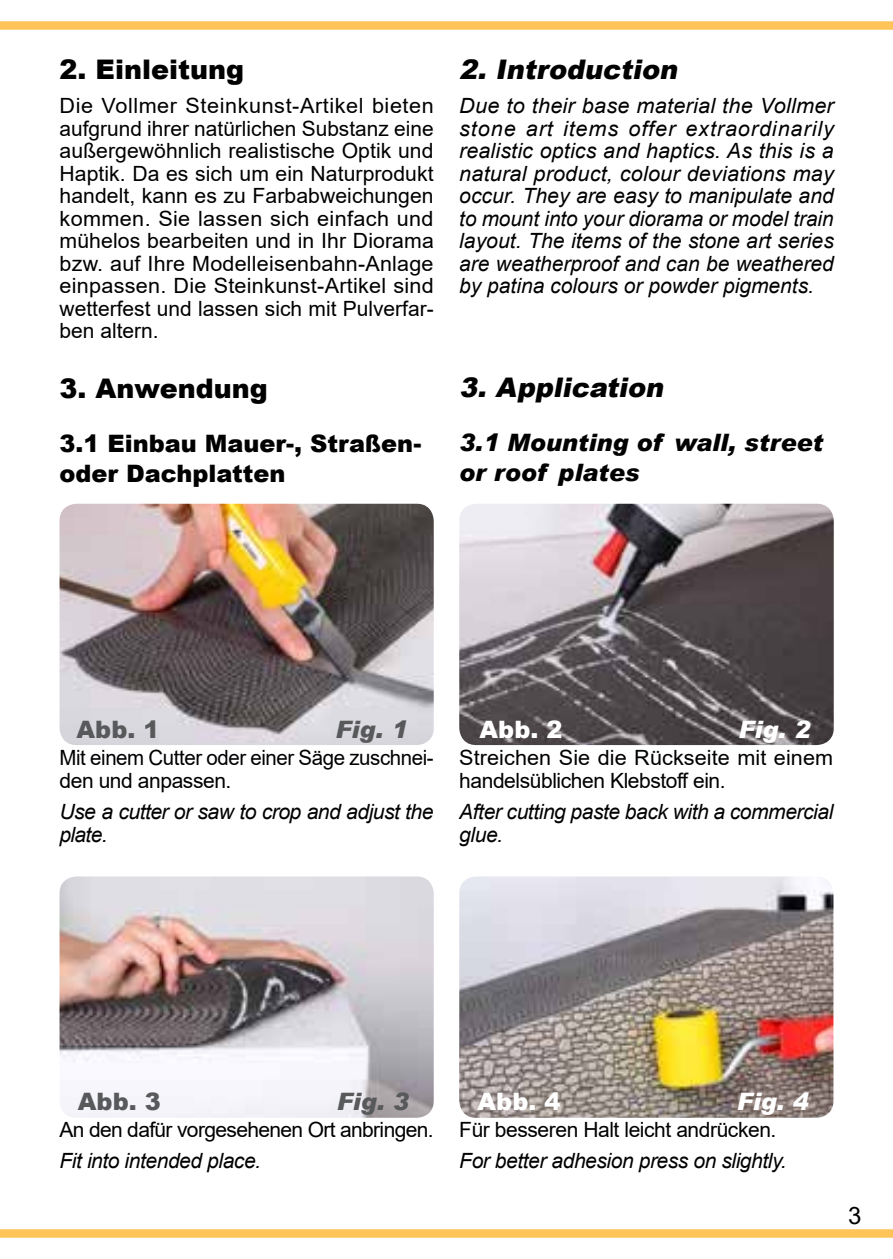
<style>
.page{position:relative;width:893px;height:1259px;background:#fff}
.page>*{position:absolute;margin:0;border:0;box-sizing:border-box;transform-origin:0 0}
.t1{font:italic 900 27px "Arial";color:#000}
.t2{font:900 27px "Arial";color:#000}
.t3{font:900 24px/30px "Arial";color:#000}
.t4{font:italic 900 24px/30px "Arial";color:#000}
.t5{font:900 24px "Arial";letter-spacing:.005em;color:#58595b}
.t6{font:italic 900 24px "Arial";color:#58595b}
.t7{font:900 24px "Arial";letter-spacing:.005em;color:#fff}
.t8{font:italic 900 24px "Arial";color:#fff}
.t9{font:24px "Arial";color:#000}
.t10{font:21px/22.5px "Arial";letter-spacing:-.02em;color:#000}
.t11{font:italic 21px/22.5px "Arial";letter-spacing:-.02em;color:#000}
.t12{font:21px/22.5px "Arial";letter-spacing:.005em;color:#000}
</style>
<div class="page">
<div style="left:0;top:21px;width:893px;height:9px;background:#fec45a"></div>
<div style="left:0;top:1229px;width:893px;height:8px;background:#fec45a"></div>
<img style="left:459px;top:876px;width:374px;height:241px">
<img style="left:60px;top:504px;width:374px;height:241px">
<img style="left:459px;top:504px;width:375px;height:241px">
<img style="left:60px;top:876px;width:374px;height:241px">
<p class="t2" style="left:60px;top:50px;width:186px">2. Einleitung</p>
<p class="t10" style="left:60px;top:95px;width:376px;text-align:justify">Die Vollmer Steinkunst-Artikel bieten aufgrund ihrer natürlichen Substanz eine außergewöhnlich realistische Optik und Haptik. Da es sich um ein Naturprodukt handelt, kann es zu Farbabweichungen kommen. Sie lassen sich einfach und mühelos bearbeiten und in Ihr Diorama bzw. auf Ihre Modelleisenbahn-Anlage einpassen. Die Steinkunst-Artikel sind wetterfest und lassen sich mit Pulverfar&shy;ben altern.</p>
<p class="t2" style="left:60px;top:369px;width:210px">3. Anwendung</p>
<p class="t3" style="left:60px;top:428px;width:363px">3.1 Einbau Mauer-, Straßen&shy;oder Dachplatten</p>
<p class="t1" style="left:459px;top:50px;width:226px">2. Introduction</p>
<p class="t11" style="left:459px;top:95px;width:376px;text-align:justify">Due to their base material the Vollmer stone art items offer extraordinarily realistic optics and haptics. As this is a natural product, colour deviations may occur. They are easy to manipulate and to mount into your diorama or model train layout. The items of the stone art series are weatherproof and can be weathered by patina colours or powder pigments.</p>
<p class="t1" style="left:459px;top:367px;width:212px">3. Application</p>
<p class="t4" style="left:459px;top:426px;width:365px">3.1 Mounting of wall, street or roof plates</p>
<p class="t5" style="left:77px;top:712px;width:84px">Abb. 1</p>
<p class="t6" style="left:336px;top:714px;width:73px">Fig. 1</p>
<p class="t10" style="left:60px;top:746px;width:376px">Mit einem Cutter oder einer Säge zuschnei&shy;den und anpassen.</p>
<p class="t11" style="left:60px;top:801px;width:376px">Use a cutter or saw to crop and adjust the plate.</p>
<p class="t7" style="left:479px;top:712px;width:84px">Abb. 2</p>
<p class="t8" style="left:738px;top:714px;width:73px">Fig. 2</p>
<p class="t12" style="left:459px;top:746px;width:375px">Streichen Sie die Rückseite mit einem handelsüblichen Klebstoff ein.</p>
<p class="t11" style="left:459px;top:801px;width:376px">After cutting paste back with a commercial glue.</p>
<p class="t5" style="left:78px;top:1084px;width:84px">Abb. 3</p>
<p class="t6" style="left:337px;top:1087px;width:73px">Fig. 3</p>
<p class="t7" style="left:478px;top:1084px;width:84px">Abb. 4</p>
<p class="t8" style="left:737px;top:1087px;width:73px">Fig. 4</p>
<p class="t10" style="left:60px;top:1118px;width:376px">An den dafür vorgesehenen Ort anbringen.</p>
<p class="t11" style="left:60px;top:1150px;width:203px">Fit into intended place.</p>
<p class="t10" style="left:459px;top:1118px;width:319px">Für besseren Halt leicht andrücken.</p>
<p class="t11" style="left:459px;top:1150px;width:329px">For better adhesion press on slightly.</p>
<p class="t9" style="left:848px;top:1199px;width:15px">3</p>
</div>
